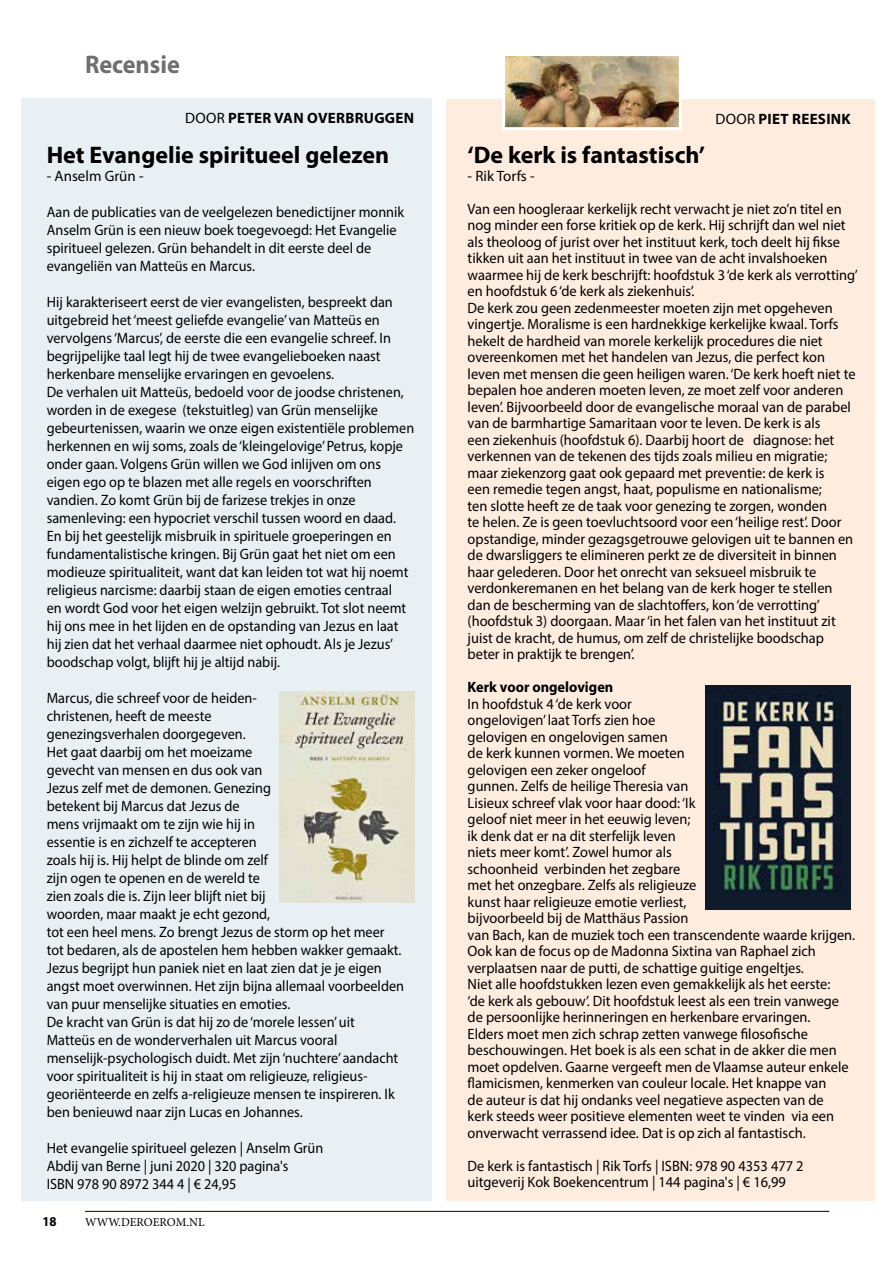
<style>
.page{position:relative;width:893px;height:1263px;background:#fff}
.page>*{position:absolute;margin:0;border:0;box-sizing:border-box;transform-origin:0 0}
.t1{font:700 25.5px "Myriad Pro";color:#706f6f;scale:.95 1}
.t2{font:700 24px "Myriad Pro";color:#000}
.t3{font:15px/16.5px "Myriad Pro";color:#000;scale:.96 1}
.t4{font:15px/18px "Myriad Pro";color:#000;scale:.95 1}
.t5{font:700 15px "Myriad Pro";letter-spacing:.02em;color:#000}
.t6{font:15px "Myriad Pro";color:#000}
.t7{font:700 15px "Myriad Pro";color:#000;scale:.96 1}
.t8{font:700 13.5px "Myriad Pro";color:#000;scale:.95 1}
.t9{font:12px "Minion Pro";letter-spacing:-.005em;color:#000}
.s1{font-weight:400}
</style>
<div class="page">
<hr style="left:85px;top:1211px;width:744px;height:1px;background:#000">
<div style="left:446px;top:99px;width:428px;height:1101px;background:#feecdf"></div>
<div style="left:21px;top:99px;width:411px;height:1102px;background:#e9f0f4"></div>
<img style="left:705px;top:686px;width:146px;height:223px">
<img style="left:279px;top:691px;width:135px;height:211px">
<img style="left:506px;top:57px;width:172px;height:69px">
<div style="left:502px;top:53px;width:180px;height:77px;border:3px solid #fff"></div>
<h1 class="t1" style="left:85px;top:48px;width:101px">Recensie</h1>
<p class="t5" style="left:185px;top:108px;width:230px"><span class="s1">DOOR</span> PETER VAN OVERBRUGGEN</p>
<p class="t5" style="left:715px;top:109px;width:137px"><span class="s1">DOOR</span> PIET REESINK</p>
<h2 class="t2" style="left:47px;top:139px;width:344px">Het Evangelie spiritueel gelezen</h2>
<p class="t6" style="left:47px;top:166px;width:98px">- Anselm Grün -</p>
<p class="t4" style="left:47px;top:202px;width:378px">Aan de publicaties van de veelgelezen benedictijner monnik Anselm Grün is een nieuw boek toegevoegd: Het Evangelie spiritueel gelezen. Grün behandelt in dit eerste deel de evangeliën van Matteüs en Marcus.</p>
<p class="t4" style="left:47px;top:292px;width:388px">Hij karakteriseert eerst de vier evangelisten, bespreekt dan uitgebreid het ‘meest geliefde evangelie’ van Matteüs en vervolgens ‘Marcus’, de eerste die een evangelie schreef. In begrijpelijke taal legt hij de twee evangelieboeken naast herkenbare menselijke ervaringen en gevoelens.<br>De verhalen uit Matteüs, bedoeld voor de joodse christenen, worden in de exegese (tekstuitleg) van Grün menselijke gebeurtenissen, waarin we onze eigen existentiële problemen herkennen en wij soms, zoals de ‘kleingelovige’ Petrus, kopje onder gaan. Volgens Grün willen we God inlijven om ons eigen ego op te blazen met alle regels en voorschriften vandien. Zo komt Grün bij de farizese trekjes in onze samenleving: een hypocriet verschil tussen woord en daad.<br>En bij het geestelijk misbruik in spirituele groeperingen en fundamentalistische kringen. Bij Grün gaat het niet om een modieuze spiritualiteit, want dat kan leiden tot wat hij noemt religieus narcisme: daarbij staan de eigen emoties centraal<br>en wordt God voor het eigen welzijn gebruikt. Tot slot neemt hij ons mee in het lijden en de opstanding van Jezus en laat hij zien dat het verhaal daarmee niet ophoudt. Als je Jezus’ boodschap volgt, blijft hij je altijd nabij.</p>
<p class="t4" style="left:47px;top:688px;width:378px">Marcus, die schreef voor de heiden-<br>christenen, heeft de meeste<br>genezingsverhalen doorgegeven.<br>Het gaat daarbij om het moeizame<br>gevecht van mensen en dus ook van<br>Jezus zelf met de demonen. Genezing<br>betekent bij Marcus dat Jezus de<br>mens vrijmaakt om te zijn wie hij in<br>essentie is en zichzelf te accepteren<br>zoals hij is. Hij helpt de blinde om zelf<br>zijn ogen te openen en de wereld te<br>zien zoals die is. Zijn leer blijft niet bij<br>woorden, maar maakt je echt gezond,<br>tot een heel mens. Zo brengt Jezus de storm op het meer tot bedaren, als de apostelen hem hebben wakker gemaakt.<br>Jezus begrijpt hun paniek niet en laat zien dat je je eigen angst moet overwinnen. Het zijn bijna allemaal voorbeelden van puur menselijke situaties en emoties.<br>De kracht van Grün is dat hij zo de ‘morele lessen’ uit Matteüs en de wonderverhalen uit Marcus vooral menselijk-psychologisch duidt. Met zijn ‘nuchtere’ aandacht voor spiritualiteit is hij in staat om religieuze, religieus&shy;georiënteerde en zelfs a-religieuze mensen te inspireren. Ik ben benieuwd naar zijn Lucas en Johannes.</p>
<p class="t4" style="left:47px;top:1138px;width:293px">Het evangelie spiritueel gelezen | Anselm Grün<br>Abdij van Berne | juni 2020 | 320 pagina's<br>ISBN 978 90 8972 344 4 | € 24,95</p>
<p class="t8" style="left:43px;top:1212px;width:16px">18</p>
<p class="t9" style="left:85px;top:1214px;width:121px">WWW.DEROEROM.NL</p>
<h2 class="t2" style="left:468px;top:139px;width:239px">‘De kerk is fantastisch’</h2>
<p class="t6" style="left:468px;top:166px;width:69px">- Rik Torfs -</p>
<p class="t3" style="left:468px;top:200px;width:408px">Van een hoogleraar kerkelijk recht verwacht je niet zo’n titel en nog minder een forse kritiek op de kerk. Hij schrijft dan wel niet als theoloog of jurist over het instituut kerk, toch deelt hij fikse tikken uit aan het instituut in twee van de acht invalshoeken waarmee hij de kerk beschrijft: hoofdstuk 3 ‘de kerk als verrotting’ en hoofdstuk 6 ‘de kerk als ziekenhuis’.<br>De kerk zou geen zedenmeester moeten zijn met opgeheven vingertje. Moralisme is een hardnekkige kerkelijke kwaal. Torfs hekelt de hardheid van morele kerkelijk procedures die niet overeenkomen met het handelen van Jezus, die perfect kon leven met mensen die geen heiligen waren. ‘De kerk hoeft niet te bepalen hoe anderen moeten leven, ze moet zelf voor anderen leven’. Bijvoorbeeld door de evangelische moraal van de parabel van de barmhartige Samaritaan voor te leven. De kerk is als<br>een ziekenhuis (hoofdstuk 6). Daarbij hoort de diagnose: het verkennen van de tekenen des tijds zoals milieu en migratie; maar ziekenzorg gaat ook gepaard met preventie: de kerk is<br>een remedie tegen angst, haat, populisme en nationalisme;<br>ten slotte heeft ze de taak voor genezing te zorgen, wonden<br>te helen. Ze is geen toevluchtsoord voor een ‘heilige rest’. Door opstandige, minder gezagsgetrouwe gelovigen uit te bannen en de dwarsliggers te elimineren perkt ze de diversiteit in binnen haar gelederen. Door het onrecht van seksueel misbruik te verdonkeremanen en het belang van de kerk hoger te stellen dan de bescherming van de slachtoffers, kon ‘de verrotting’ (hoofdstuk 3) doorgaan. Maar ‘in het falen van het instituut zit juist de kracht, de humus, om zelf de christelijke boodschap beter in praktijk te brengen’.</p>
<p class="t7" style="left:468px;top:677px;width:153px">Kerk voor ongelovigen</p>
<p class="t3" style="left:468px;top:695px;width:405px">In hoofdstuk 4 ‘de kerk voor<br>ongelovigen’ laat Torfs zien hoe<br>gelovigen en ongelovigen samen<br>de kerk kunnen vormen. We moeten<br>gelovigen een zeker ongeloof<br>gunnen. Zelfs de heilige Theresia van<br>Lisieux schreef vlak voor haar dood: ‘Ik<br>geloof niet meer in het eeuwig leven;<br>ik denk dat er na dit sterfelijk leven<br>niets meer komt’. Zowel humor als<br>schoonheid verbinden het zegbare<br>met het onzegbare. Zelfs als religieuze<br>kunst haar religieuze emotie verliest,<br>bijvoorbeeld bij de Matthäus Passion<br>van Bach, kan de muziek toch een transcendente waarde krijgen.<br>Ook kan de focus op de Madonna Sixtina van Raphael zich verplaatsen naar de putti, de schattige guitige engeltjes.<br>Niet alle hoofdstukken lezen even gemakkelijk als het eerste:<br>‘de kerk als gebouw’. Dit hoofdstuk leest als een trein vanwege de persoonlijke herinneringen en herkenbare ervaringen.<br>Elders moet men zich schrap zetten vanwege filosofische beschouwingen. Het boek is als een schat in de akker die men moet opdelven. Gaarne vergeeft men de Vlaamse auteur enkele flamicismen, kenmerken van couleur locale. Het knappe van<br>de auteur is dat hij ondanks veel negatieve aspecten van de<br>kerk steeds weer positieve elementen weet te vinden via een onverwacht verrassend idee. Dat is op zich al fantastisch.</p>
<p class="t3" style="left:468px;top:1157px;width:351px">De kerk is fantastisch | Rik Torfs | ISBN: 978 90 4353 477 2 uitgeverij Kok Boekencentrum | 144 pagina's | € 16,99</p>
</div>
